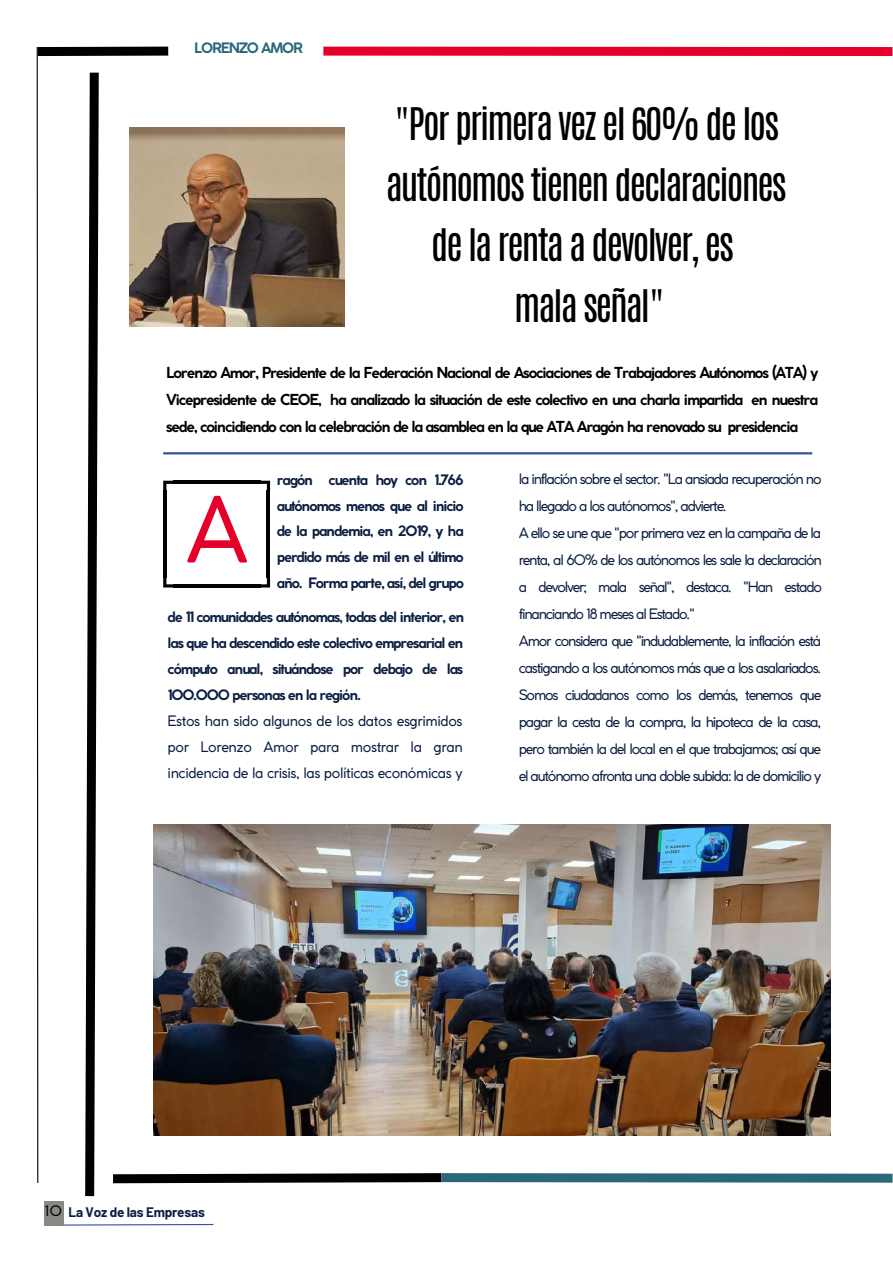
<style>
.page{position:relative;width:893px;height:1264px;background:#fff}
.page>*{position:absolute;margin:0;border:0;box-sizing:border-box;transform-origin:0 0}
.t1{font:89.85px "Coco Gothic";color:#e4002b}
.t2{font:37.5px/60.8px "Antonio";letter-spacing:-.05em;color:#000;text-align:center}
.t3{font:700 15px/27px "Coco Gothic";letter-spacing:-.08em;color:#000;text-align:justify}
.t4{font:14.25px/27px "Coco Gothic";letter-spacing:-.09em;color:#0c1f42}
.t5{font:700 14.25px/25.8px "Coco Gothic";letter-spacing:-.08em;color:#0c1f42;text-align:justify}
.t6{font:700 14.25px "Coco Gothic";letter-spacing:-.08em;color:#286879}
.t7{font:700 13.5px "Barlow";letter-spacing:-.015em;color:#0c1f42}
.s1{font-family:"Coco Gothic";font-weight:400;font-size:14.25px;color:#000}
</style>
<div class="page">
<div style="left:38px;top:47px;width:130px;height:9px;background:#000"></div>
<svg style="left:36px;top:47px;width:3px;height:1136px"></svg>
<div style="left:323px;top:47px;width:569px;height:9px;background:#e4002b"></div>
<div style="left:44px;top:1201px;width:20px;height:24px;background:#888884"></div>
<svg style="left:63px;top:1223px;width:151px;height:3px"></svg>
<img style="left:85px;top:72px;width:807px;height:1125px">
<p class="t6" style="left:194px;top:43px;width:110px">LORENZO AMOR</p>
<h2 class="t2" style="left:386px;top:94px;width:402px">"Por primera vez el 60% de los autónomos tienen declaraciones de la renta a devolver, es<br>mala señal"</h2>
<p class="t3" style="left:166px;top:360px;width:653px">Lorenzo Amor, Presidente de la Federación Nacional de Asociaciones de Trabajadores Autónomos (ATA) y Vicepresidente de CEOE, ha analizado la situación de este colectivo en una charla impartida en nuestra sede, coincidiendo con la celebración de la asamblea en la que ATA Aragón ha renovado su presidencia</p>
<p class="t5" style="left:277px;top:468px;width:189px">ragón cuenta hoy con 1.766 autónomos menos que al inicio de la pandemia, en 2019, y ha perdido más de mil en el último año. Forma parte, así, del grupo</p>
<p class="t4" style="left:518px;top:467px;width:305px">la inflación sobre el sector. "La ansiada recuperación no ha llegado a los autónomos", advierte.<br>A ello se une que "por primera vez en la campaña de la renta, al 60% de los autónomos les sale la declaración a devolver; mala señal", destaca. "Han estado financiando 18 meses al Estado."<br>Amor considera que "indudablemente, la inflación está castigando a los autónomos más que a los asalariados.<br>Somos ciudadanos como los demás, tenemos que pagar la cesta de la compra, la hipoteca de la casa, pero también la del local en el que trabajamos; así que el autónomo afronta una doble subida: la de domicilio y</p>
<h1 class="t1" style="left:185px;top:496px;width:66px">A</h1>
<p class="t5" style="left:168px;top:605px;width:298px">de 11 comunidades autónomas, todas del interior, en las que ha descendido este colectivo empresarial en cómputo anual, situándose por debajo de las 100.000 personas en la región.</p>
<p class="t4" style="left:168px;top:709px;width:297px;line-height:25.8px;text-align:justify">Estos han sido algunos de los datos esgrimidos por Lorenzo Amor para mostrar la gran incidencia de la crisis, las políticas económicas y</p>
<p class="t7" style="left:44px;top:1203px;width:162px"><span class="s1">10</span> La Voz de las Empresas</p>
</div>
